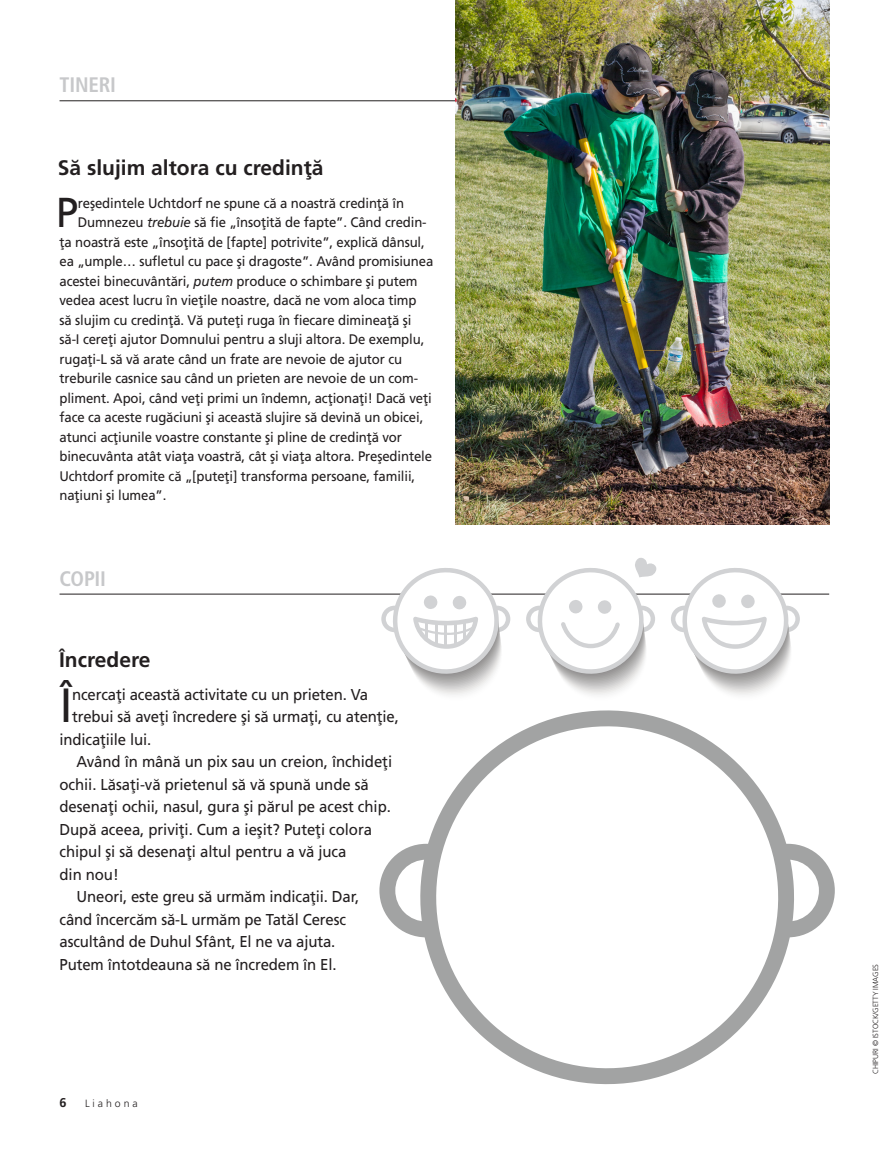
<style>
.page{position:relative;width:893px;height:1161px;background:#fff}
.page>*{position:absolute;margin:0;border:0;box-sizing:border-box;transform-origin:0 0}
.SUBARTchild_para_fir{font:48px "Frutigerlds Lat";color:#231f20;scale:.95 1}
.SUBARTyouth_para_fir{font:41.85px "Frutigerlds Lat";color:#231f20;scale:.95 1}
.SIDE_title_SMALL{font:700 21px "Frutigerlds Lat";color:#231f20}
.section_title_fpm{font:700 condensed 21px "Frutigerlds Lat";letter-spacing:-.01em;color:#c7c8ca}
.SUBARTchild_para{font:15.75px/22.5px "Frutigerlds Lat";letter-spacing:-.005em;color:#231f20;scale:.95 1}
.SUBARTchild_para_fir-2{font:15.75px "Frutigerlds Lat";letter-spacing:-.01em;color:#231f20;scale:.95 1}
.SUBARTyouth_para_fir-2{font:13.8px "Frutigerlds Lat";letter-spacing:-.01em;color:#231f20;scale:.95 1}
.Folio_L{font:700 12.75px "Frutigerlds Lat";color:#231f20}
.Folio_L-2{font:300 10.5px "Frutigerlds Lat";letter-spacing:.28em;color:#231f20}
.FIGimg-CRDT_para{font:300 7.5px "Frutigerlds Lat";letter-spacing:-.01em;color:#231f20}
.s1{font-style:italic}
</style>
<div class="page">
<svg style="left:811px;top:850px;width:24px;height:82px"></svg>
<svg style="left:379px;top:852px;width:20px;height:77px"></svg>
<svg style="left:399px;top:710px;width:398px;height:375px"></svg>
<img style="left:455px;top:0;width:374px;height:524px">
<hr style="left:60px;top:594px;width:769px;height:1px;background:#231f20">
<svg style="left:671px;top:568px;width:129px;height:127px"></svg>
<svg style="left:526px;top:558px;width:132px;height:137px"></svg>
<svg style="left:381px;top:568px;width:129px;height:127px"></svg>
<hr style="left:60px;top:100px;width:395px;height:1px;background:#231f20">
<p class="section_title_fpm" style="left:60px;top:69px;width:58px">TINERI</p>
<p class="SIDE_title_SMALL" style="left:58px;top:151px;width:267px">Să slujim altora cu credinţă</p>
<p class="SUBARTyouth_para_fir" style="left:56px;top:181px;width:25px">P</p>
<p class="SUBARTyouth_para_fir-2" style="left:78px;top:192px;width:345px">reşedintele Uchtdorf ne spune că a noastră credinţă în</p>
<p class="SUBARTyouth_para_fir-2" style="left:78px;top:212px;width:369px">Dumnezeu <span class="s1">trebuie</span> să fie „însoţită de fapte”. Când credin-</p>
<p class="SUBARTyouth_para_fir-2" style="left:60px;top:231px;width:386px">ţa noastră este „însoţită de [fapte] potrivite”, explică dânsul,</p>
<p class="SUBARTyouth_para_fir-2" style="left:60px;top:251px;width:395px">ea „umple… sufletul cu pace şi dragoste”. Având promisiunea</p>
<p class="SUBARTyouth_para_fir-2" style="left:60px;top:270px;width:378px">acestei binecuvântări, <span class="s1">putem</span> produce o schimbare şi putem</p>
<p class="SUBARTyouth_para_fir-2" style="left:60px;top:290px;width:377px">vedea acest lucru în vieţile noastre, dacă ne vom aloca timp</p>
<p class="SUBARTyouth_para_fir-2" style="left:60px;top:309px;width:372px">să slujim cu credinţă. Vă puteţi ruga în fiecare dimineaţă şi</p>
<p class="SUBARTyouth_para_fir-2" style="left:60px;top:329px;width:386px">să-I cereţi ajutor Domnului pentru a sluji altora. De exemplu,</p>
<p class="SUBARTyouth_para_fir-2" style="left:60px;top:348px;width:362px">rugaţi-L să vă arate când un frate are nevoie de ajutor cu</p>
<p class="SUBARTyouth_para_fir-2" style="left:60px;top:368px;width:379px">treburile casnice sau când un prieten are nevoie de un com-</p>
<p class="SUBARTyouth_para_fir-2" style="left:60px;top:387px;width:393px">pliment. Apoi, când veţi primi un îndemn, acţionaţi! Dacă veţi</p>
<p class="SUBARTyouth_para_fir-2" style="left:60px;top:407px;width:384px">face ca aceste rugăciuni şi această slujire să devină un obicei,</p>
<p class="SUBARTyouth_para_fir-2" style="left:60px;top:426px;width:362px">atunci acţiunile voastre constante şi pline de credinţă vor</p>
<p class="SUBARTyouth_para_fir-2" style="left:60px;top:446px;width:394px">binecuvânta atât viaţa voastră, cât şi viaţa altora. Preşedintele</p>
<p class="SUBARTyouth_para_fir-2" style="left:60px;top:465px;width:376px">Uchtdorf promite că „[puteţi] transforma persoane, familii,</p>
<p class="SUBARTyouth_para_fir-2" style="left:60px;top:485px;width:114px">naţiuni şi lumea”.</p>
<p class="section_title_fpm" style="left:60px;top:562px;width:48px">COPII</p>
<p class="SIDE_title_SMALL" style="left:59px;top:644px;width:93px">Încredere</p>
<p class="SUBARTchild_para_fir" style="left:60px;top:669px;width:15px">Î</p>
<p class="SUBARTchild_para_fir-2" style="left:72px;top:682px;width:313px">ncercaţi această activitate cu un prieten. Va</p>
<p class="SUBARTchild_para_fir-2" style="left:72px;top:705px;width:346px">trebui să aveţi încredere şi să urmaţi, cu atenţie,</p>
<p class="SUBARTchild_para_fir-2" style="left:60px;top:727px;width:98px">indicaţiile lui.</p>
<p class="SUBARTchild_para" style="left:60px;top:750px;width:352px;text-indent:17px">Având în mână un pix sau un creion, închideţi ochii. Lăsaţi-vă prietenul să vă spună unde să desenaţi ochii, nasul, gura şi părul pe acest chip.<br>După aceea, priviţi. Cum a ieşit? Puteţi colora chipul şi să desenaţi altul pentru a vă juca<br>din nou!</p>
<p class="SUBARTchild_para" style="left:60px;top:885px;width:317px;text-indent:17px">Uneori, este greu să urmăm indicaţii. Dar, când încercăm să-L urmăm pe Tatăl Ceresc ascultând de Duhul Sfânt, El ne va ajuta.<br>Putem întotdeauna să ne încredem în El.</p>
<p class="Folio_L" style="left:60px;top:1092px;width:9px">6</p>
<p class="Folio_L-2" style="left:85px;top:1095px;width:54px">Liahona</p>
<p class="FIGimg-CRDT_para" style="left:870px;top:1074px;width:112px;rotate:-90deg">CHIPURI © ISTOCK/GETTY IMAGES</p>
</div>
